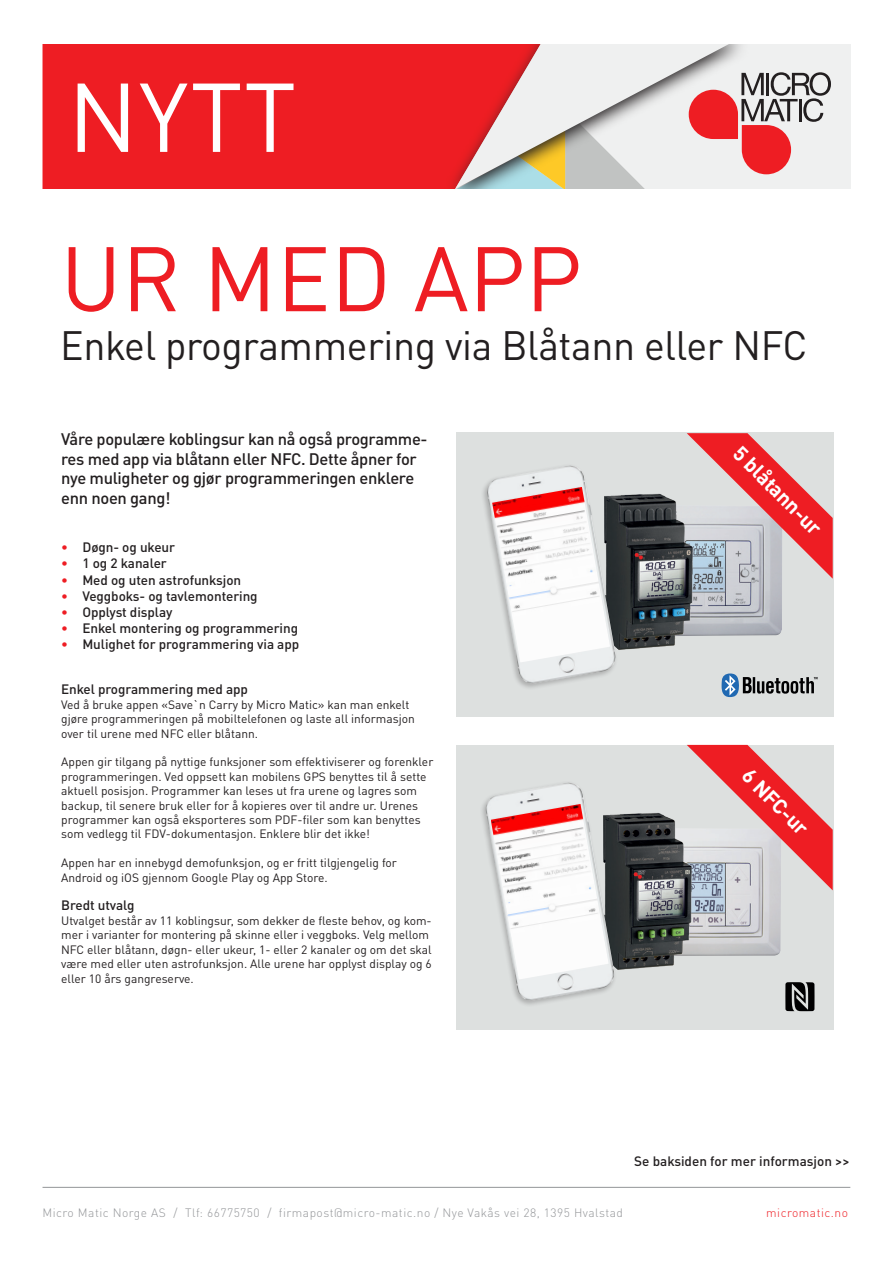
<style>
.page{position:relative;width:893px;height:1263px;background:#fff}
.page>*{position:absolute;margin:0;border:0;box-sizing:border-box;transform-origin:0 0}
.t1{font:96px "DINOT";color:#fff}
.Overskrift1_forside{font:90px "DINOT";color:#ee1d23}
.Overskrift2_forside{font:40.5px "DINOT";letter-spacing:-.01em;color:#231f20}
.Plate_Produkttekst_l{font:700 20.7px "DINOT";color:#fff}
.Ingress_forside_-_NY{font:500 16.5px/19.8px "DINOT";letter-spacing:-.02em;color:#231f20}
.Ingress_forside_-_NY-2{font:500 13.5px "DINOT";letter-spacing:-.005em;color:#231f20}
.IMF_brødtekst{font:500 13.5px "DINOT";color:#231f20}
.Tekst_forside_-_NYTT{font:12px/14.4px "DINOT";color:#231f20}
.Bunntekst___kapittel{font:300 12px "DINOT";letter-spacing:.04em;color:#939598}
.Bunntekst___kapittel-2{font:300 12px "DINOT";letter-spacing:.04em;color:#ee1d23}
.s1{color:#ee1d23}
</style>
<div class="page">
<div style="left:363px;top:42px;width:487px;height:147px;background:#eff0f0"></div>
<div style="left:43px;top:44px;width:402px;height:145px;background:#ee1d23"></div>
<div style="left:445px;top:30px;width:305px;height:176px;background:#ee1d23"></div>
<svg style="left:455px;top:44px;width:376px;height:145px"></svg>
<div style="left:0;top:0;width:893px;height:44px;background:#fff"></div>
<div style="left:0;top:189px;width:893px;height:34px;background:#fff"></div>
<hr style="left:43px;top:1187px;width:807px;height:1px;background:#939598">
<div style="left:456px;top:432px;width:377px;height:284px;background:#dde0df"></div>
<div style="left:456px;top:745px;width:377px;height:284px;background:#dde0df"></div>
<div style="left:649px;top:507px;width:135px;height:130px;background:#231f20;opacity:.3"></div>
<div style="left:650px;top:829px;width:133px;height:130px;background:#231f20;opacity:.3"></div>
<img style="left:618px;top:493px;width:84px;height:157px">
<img style="left:617px;top:812px;width:85px;height:158px">
<img style="left:486px;top:466px;width:132px;height:220px">
<img style="left:492px;top:487px;width:118px;height:175px">
<img style="left:485px;top:783px;width:131px;height:220px">
<img style="left:491px;top:804px;width:118px;height:175px">
<svg style="left:687px;top:433px;width:146px;height:146px"></svg>
<svg style="left:687px;top:745px;width:146px;height:145px"></svg>
<svg style="left:722px;top:673px;width:95px;height:24px"></svg>
<svg style="left:785px;top:982px;width:29px;height:29px"></svg>
<p class="t1" style="left:68px;top:57px;width:230px">NYTT</p>
<p class="Overskrift1_forside" style="left:60px;top:223px;width:523px">UR MED APP</p>
<p class="Overskrift2_forside" style="left:60px;top:320px;width:749px">Enkel programmering via Blåtann eller NFC</p>
<p class="Ingress_forside_-_NY" style="left:61px;top:428px;width:368px">Våre populære koblingsur kan nå også programme&shy;res med app via blåtann eller NFC. Dette åpner for nye muligheter og gjør programmeringen enklere enn noen gang!</p>
<p class="Ingress_forside_-_NY-2" style="left:61px;top:539px;width:115px"><span class="s1">•</span> Døgn- og ukeur</p>
<p class="Ingress_forside_-_NY-2" style="left:61px;top:555px;width:107px"><span class="s1">•</span> 1 og 2 kanaler</p>
<p class="Ingress_forside_-_NY-2" style="left:61px;top:571px;width:182px"><span class="s1">•</span> Med og uten astrofunksjon</p>
<p class="Ingress_forside_-_NY-2" style="left:61px;top:587px;width:198px"><span class="s1">•</span> Veggboks- og tavlemontering</p>
<p class="Ingress_forside_-_NY-2" style="left:61px;top:603px;width:113px"><span class="s1">•</span> Opplyst display</p>
<p class="Ingress_forside_-_NY-2" style="left:61px;top:620px;width:238px"><span class="s1">•</span> Enkel montering og programmering</p>
<p class="Ingress_forside_-_NY-2" style="left:61px;top:636px;width:240px"><span class="s1">•</span> Mulighet for programmering via app</p>
<p class="Ingress_forside_-_NY-2" style="left:61px;top:681px;width:188px">Enkel programmering med app</p>
<p class="Tekst_forside_-_NYTT" style="left:61px;top:697px;width:355px">Ved å bruke appen «Save`n Carry by Micro Matic» kan man enkelt gjøre programmeringen på mobiltelefonen og laste all informasjon over til urene med NFC eller blåtann.</p>
<p class="Tekst_forside_-_NYTT" style="left:61px;top:755px;width:374px">Appen gir tilgang på nyttige funksjoner som effektiviserer og forenkler programmeringen. Ved oppsett kan mobilens GPS benyttes til å sette aktuell posisjon. Programmer kan leses ut fra urene og lagres som backup, til senere bruk eller for å kopieres over til andre ur. Urenes programmer kan også eksporteres som PDF-filer som kan benyttes som vedlegg til FDV-dokumentasjon. Enklere blir det ikke!</p>
<p class="Tekst_forside_-_NYTT" style="left:61px;top:855px;width:337px">Appen har en innebygd demofunksjon, og er fritt tilgjengelig for<br>Android og iOS gjennom Google Play og App Store.</p>
<p class="Ingress_forside_-_NY-2" style="left:61px;top:897px;width:75px">Bredt utvalg</p>
<p class="Tekst_forside_-_NYTT" style="left:61px;top:913px;width:372px">Utvalget består av 11 koblingsur, som dekker de fleste behov, og kom&shy;mer i varianter for montering på skinne eller i veggboks. Velg mellom NFC eller blåtann, døgn- eller ukeur, 1- eller 2 kanaler og om det skal være med eller uten astrofunksjon. Alle urene har opplyst display og 6 eller 10 års gangreserve.</p>
<p class="Plate_Produkttekst_l" style="left:746px;top:440px;width:117px;rotate:45deg">5 blåtann-ur</p>
<p class="Plate_Produkttekst_l" style="left:755px;top:763px;width:86px;rotate:45deg">6 NFC-ur</p>
<p class="IMF_brødtekst" style="left:634px;top:1152px;width:217px">Se baksiden for mer informasjon &gt;&gt;</p>
<p class="Bunntekst___kapittel" style="left:43px;top:1206px;width:582px">Micro Matic Norge AS / Tlf: 66775750 / firmapost@micro-matic.no / Nye Vakås vei 28, 1395 Hvalstad</p>
<p class="Bunntekst___kapittel-2" style="left:766px;top:1206px;width:83px">micromatic.no</p>
</div>
